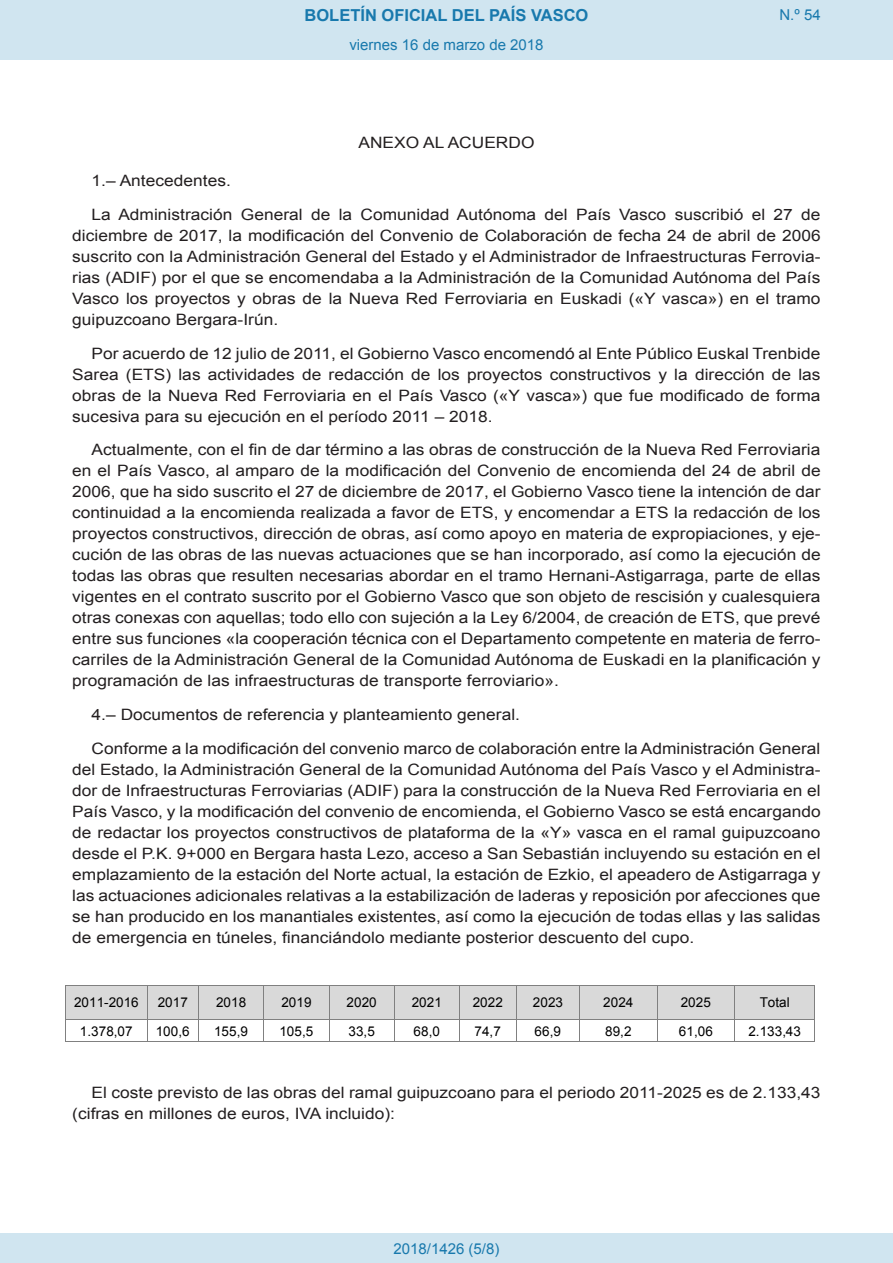
<style>
.page{position:relative;width:893px;height:1263px;background:#fff}
.page>*{position:absolute;margin:0;border:0;box-sizing:border-box;transform-origin:0 0}
.t1{font:700 16.5px "Arial";color:#1879ad}
.BOPVDetalle{font:15.6px/21px "Arial";color:#231f20;text-align:justify;scale:1.11 1}
.BOPVClave{font:15.6px "Arial";color:#231f20;scale:1.11 1}
.Paginacion_Centro{font:15px "Arial";color:#1879ad}
.t2{font:13.5px "Arial";letter-spacing:.005em;color:#000}
</style>
<div class="page">
<div style="left:0;top:0;width:893px;height:60px;background:#d0e5f0"></div>
<div style="left:0;top:1233px;width:893px;height:30px;background:#d0e5f0"></div>
<div style="left:66px;top:985px;width:81px;height:34px;background:#d9d9d9"></div>
<div style="left:147px;top:985px;width:51px;height:34px;background:#d9d9d9"></div>
<div style="left:199px;top:985px;width:64px;height:34px;background:#d9d9d9"></div>
<div style="left:264px;top:985px;width:65px;height:34px;background:#d9d9d9"></div>
<div style="left:329px;top:985px;width:65px;height:34px;background:#d9d9d9"></div>
<div style="left:395px;top:985px;width:64px;height:34px;background:#d9d9d9"></div>
<div style="left:460px;top:985px;width:56px;height:34px;background:#d9d9d9"></div>
<div style="left:517px;top:985px;width:62px;height:34px;background:#d9d9d9"></div>
<div style="left:580px;top:985px;width:77px;height:34px;background:#d9d9d9"></div>
<div style="left:657px;top:985px;width:77px;height:34px;background:#d9d9d9"></div>
<div style="left:735px;top:985px;width:80px;height:34px;background:#d9d9d9"></div>
<hr style="left:66px;top:985px;width:81px;height:1px;background:#808080">
<hr style="left:147px;top:985px;width:51px;height:1px;background:#808080">
<hr style="left:199px;top:985px;width:64px;height:1px;background:#808080">
<hr style="left:264px;top:985px;width:65px;height:1px;background:#808080">
<hr style="left:329px;top:985px;width:65px;height:1px;background:#808080">
<hr style="left:395px;top:985px;width:64px;height:1px;background:#808080">
<hr style="left:460px;top:985px;width:56px;height:1px;background:#808080">
<hr style="left:517px;top:985px;width:62px;height:1px;background:#808080">
<hr style="left:580px;top:985px;width:77px;height:1px;background:#808080">
<hr style="left:657px;top:985px;width:77px;height:1px;background:#808080">
<hr style="left:735px;top:985px;width:80px;height:1px;background:#808080">
<hr style="left:65px;top:985px;width:1px;height:34px;background:#808080">
<hr style="left:147px;top:985px;width:1px;height:34px;background:#808080">
<hr style="left:198px;top:985px;width:1px;height:34px;background:#808080">
<hr style="left:263px;top:985px;width:1px;height:34px;background:#808080">
<hr style="left:329px;top:985px;width:1px;height:34px;background:#808080">
<hr style="left:394px;top:985px;width:1px;height:34px;background:#808080">
<hr style="left:459px;top:985px;width:1px;height:34px;background:#808080">
<hr style="left:516px;top:985px;width:1px;height:34px;background:#808080">
<hr style="left:579px;top:985px;width:1px;height:34px;background:#808080">
<hr style="left:657px;top:985px;width:1px;height:34px;background:#808080">
<hr style="left:734px;top:985px;width:1px;height:34px;background:#808080">
<hr style="left:815px;top:985px;width:1px;height:34px;background:#808080">
<hr style="left:66px;top:1019px;width:81px;height:1px;background:#808080">
<hr style="left:147px;top:1019px;width:51px;height:1px;background:#808080">
<hr style="left:199px;top:1019px;width:64px;height:1px;background:#808080">
<hr style="left:264px;top:1019px;width:65px;height:1px;background:#808080">
<hr style="left:329px;top:1019px;width:65px;height:1px;background:#808080">
<hr style="left:395px;top:1019px;width:64px;height:1px;background:#808080">
<hr style="left:460px;top:1019px;width:56px;height:1px;background:#808080">
<hr style="left:517px;top:1019px;width:62px;height:1px;background:#808080">
<hr style="left:580px;top:1019px;width:77px;height:1px;background:#808080">
<hr style="left:657px;top:1019px;width:77px;height:1px;background:#808080">
<hr style="left:735px;top:1019px;width:80px;height:1px;background:#808080">
<svg style="left:65px;top:1019px;width:1px;height:23px"></svg>
<hr style="left:66px;top:1041px;width:81px;height:1px;background:#808080">
<svg style="left:147px;top:1020px;width:1px;height:21px"></svg>
<hr style="left:147px;top:1041px;width:51px;height:1px;background:#808080">
<svg style="left:198px;top:1019px;width:1px;height:23px"></svg>
<hr style="left:199px;top:1041px;width:64px;height:1px;background:#808080">
<svg style="left:263px;top:1019px;width:1px;height:23px"></svg>
<hr style="left:264px;top:1041px;width:65px;height:1px;background:#808080">
<svg style="left:329px;top:1020px;width:1px;height:21px"></svg>
<hr style="left:329px;top:1041px;width:65px;height:1px;background:#808080">
<svg style="left:394px;top:1019px;width:1px;height:23px"></svg>
<hr style="left:395px;top:1041px;width:64px;height:1px;background:#808080">
<svg style="left:459px;top:1019px;width:1px;height:23px"></svg>
<hr style="left:460px;top:1041px;width:56px;height:1px;background:#808080">
<svg style="left:516px;top:1019px;width:1px;height:23px"></svg>
<hr style="left:517px;top:1041px;width:62px;height:1px;background:#808080">
<svg style="left:579px;top:1019px;width:1px;height:23px"></svg>
<hr style="left:580px;top:1041px;width:77px;height:1px;background:#808080">
<svg style="left:657px;top:1020px;width:1px;height:21px"></svg>
<hr style="left:657px;top:1041px;width:77px;height:1px;background:#808080">
<svg style="left:734px;top:1019px;width:1px;height:23px"></svg>
<hr style="left:735px;top:1041px;width:80px;height:1px;background:#808080">
<p class="t1" style="left:305px;top:4px;width:285px">BOLETÍN OFICIAL DEL PAÍS VASCO</p>
<p class="Paginacion_Centro" style="left:349px;top:35px;width:196px">viernes 16 de marzo de 2018</p>
<p class="BOPVClave" style="left:358px;top:132px;width:160px">ANEXO AL ACUERDO</p>
<p class="Paginacion_Centro" style="left:779px;top:5px;width:43px">N.º 54</p>
<p class="BOPVDetalle" style="left:92px;top:170px;width:127px">1.– Antecedentes.</p>
<p class="BOPVDetalle" style="left:72px;top:204px;width:676px;text-indent:19px">La Administración General de la Comunidad Autónoma del País Vasco suscribió el 27 de diciembre de 2017, la modificación del Convenio de Colaboración de fecha 24 de abril de 2006 suscrito con la Administración General del Estado y el Administrador de Infraestructuras Ferrovia&shy;rias (ADIF) por el que se encomendaba a la Administración de la Comunidad Autónoma del País Vasco los proyectos y obras de la Nueva Red Ferroviaria en Euskadi («Y vasca») en el tramo guipuzcoano Bergara-Irún.</p>
<p class="BOPVDetalle" style="left:72px;top:343px;width:676px;text-indent:19px">Por acuerdo de 12 julio de 2011, el Gobierno Vasco encomendó al Ente Público Euskal Trenbide Sarea (ETS) las actividades de redacción de los proyectos constructivos y la dirección de las obras de la Nueva Red Ferroviaria en el País Vasco («Y vasca») que fue modificado de forma sucesiva para su ejecución en el período 2011 – 2018.</p>
<p class="BOPVDetalle" style="left:72px;top:440px;width:676px;text-indent:19px">Actualmente, con el fin de dar término a las obras de construcción de la Nueva Red Ferroviaria en el País Vasco, al amparo de la modificación del Convenio de encomienda del 24 de abril de 2006, que ha sido suscrito el 27 de diciembre de 2017, el Gobierno Vasco tiene la intención de dar continuidad a la encomienda realizada a favor de ETS, y encomendar a ETS la redacción de los proyectos constructivos, dirección de obras, así como apoyo en materia de expropiaciones, y eje&shy;cución de las obras de las nuevas actuaciones que se han incorporado, así como la ejecución de todas las obras que resulten necesarias abordar en el tramo Hernani-Astigarraga, parte de ellas vigentes en el contrato suscrito por el Gobierno Vasco que son objeto de rescisión y cualesquiera otras conexas con aquellas; todo ello con sujeción a la Ley 6/2004, de creación de ETS, que prevé entre sus funciones «la cooperación técnica con el Departamento competente en materia de ferro&shy;carriles de la Administración General de la Comunidad Autónoma de Euskadi en la planificación y programación de las infraestructuras de transporte ferroviario».</p>
<p class="BOPVDetalle" style="left:92px;top:704px;width:387px">4.– Documentos de referencia y planteamiento general.</p>
<p class="BOPVDetalle" style="left:72px;top:738px;width:676px;text-indent:19px">Conforme a la modificación del convenio marco de colaboración entre la Administración General del Estado, la Administración General de la Comunidad Autónoma del País Vasco y el Administra&shy;dor de Infraestructuras Ferroviarias (ADIF) para la construcción de la Nueva Red Ferroviaria en el País Vasco, y la modificación del convenio de encomienda, el Gobierno Vasco se está encargando de redactar los proyectos constructivos de plataforma de la «Y» vasca en el ramal guipuzcoano desde el P.K. 9+000 en Bergara hasta Lezo, acceso a San Sebastián incluyendo su estación en el emplazamiento de la estación del Norte actual, la estación de Ezkio, el apeadero de Astigarraga y las actuaciones adicionales relativas a la estabilización de laderas y reposición por afecciones que se han producido en los manantiales existentes, así como la ejecución de todas ellas y las salidas de emergencia en túneles, financiándolo mediante posterior descuento del cupo.</p>
<p class="t2" style="left:74px;top:994px;width:66px">2011-2016</p>
<p class="t2" style="left:158px;top:994px;width:32px">2017</p>
<p class="t2" style="left:216px;top:994px;width:32px">2018</p>
<p class="t2" style="left:281px;top:994px;width:32px">2019</p>
<p class="t2" style="left:347px;top:994px;width:32px">2020</p>
<p class="t2" style="left:412px;top:994px;width:32px">2021</p>
<p class="t2" style="left:473px;top:994px;width:32px">2022</p>
<p class="t2" style="left:533px;top:994px;width:32px">2023</p>
<p class="t2" style="left:603px;top:994px;width:32px">2024</p>
<p class="t2" style="left:681px;top:994px;width:32px">2025</p>
<p class="t2" style="left:760px;top:994px;width:31px">Total</p>
<p class="t2" style="left:80px;top:1022px;width:54px">1.378,07</p>
<p class="t2" style="left:156px;top:1022px;width:35px">100,6</p>
<p class="t2" style="left:214px;top:1022px;width:35px">155,9</p>
<p class="t2" style="left:279px;top:1022px;width:35px">105,5</p>
<p class="t2" style="left:348px;top:1022px;width:28px">33,5</p>
<p class="t2" style="left:414px;top:1022px;width:28px">68,0</p>
<p class="t2" style="left:474px;top:1022px;width:28px">74,7</p>
<p class="t2" style="left:535px;top:1022px;width:28px">66,9</p>
<p class="t2" style="left:605px;top:1022px;width:28px">89,2</p>
<p class="t2" style="left:679px;top:1022px;width:35px">61,06</p>
<p class="t2" style="left:748px;top:1022px;width:54px">2.133,43</p>
<p class="BOPVDetalle" style="left:72px;top:1082px;width:675px;text-indent:19px">El coste previsto de las obras del ramal guipuzcoano para el periodo 2011-2025 es de 2.133,43 (cifras en millones de euros, IVA incluido):</p>
<p class="Paginacion_Centro" style="left:393px;top:1238px;width:107px">2018/1426 (5/8)</p>
</div>
